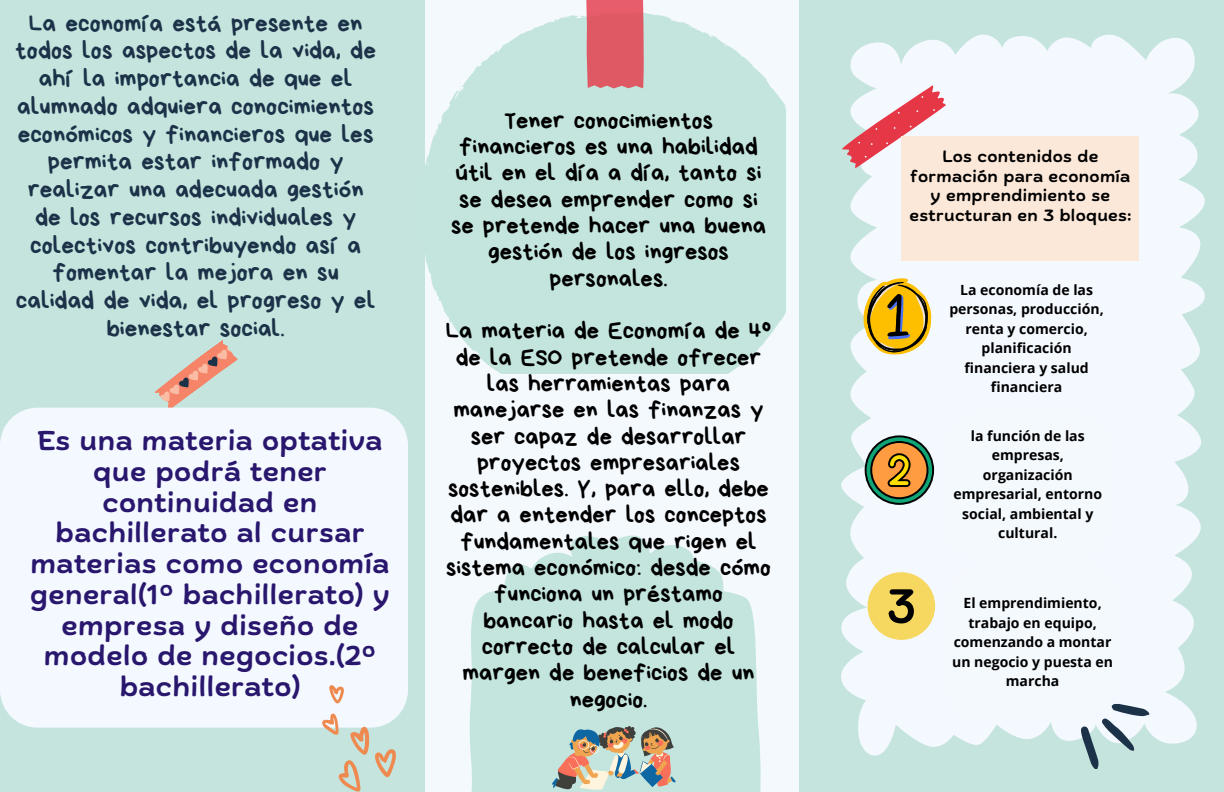
<style>
.page{position:relative;width:1224px;height:792px;background:#c4e4dd}
.page>*{position:absolute;margin:0;border:0;box-sizing:border-box;transform-origin:0 0}
.t1{font:600 27.2px/30.8px "Biski";letter-spacing:.015em;color:#29176e;text-align:center}
.t2{font:25.1px/27.8px "Bryndan Write";color:#1c3249;text-align:center}
.t3{font:24.4px/26.3px "Bryndan Write";color:#000;text-align:center}
.t4{font:600 16.2px/19.5px "Biski";letter-spacing:.015em;color:#000;text-align:center}
.t5{font:700 14px/19.5px "Open Sans";color:#000;text-align:center}
</style>
<div class="page">
<div style="left:425px;top:0;width:373px;height:792px;background:#f4f9fe"></div>
<svg style="left:425px;top:13px;width:361px;height:360px;fill:#c3e5de"></svg>
<div style="left:431px;top:197px;width:355px;height:160px;background:#c3e5de"></div>
<svg style="left:586px;top:0;width:58px;height:88px;background:#df5e6a"></svg>
<svg style="left:469px;top:535px;width:292px;height:257px;fill:#c3e5de"></svg>
<div style="left:493px;top:625px;width:244px;height:167px;background:#c3e5de"></div>
<svg style="left:841px;top:34px;width:364px;height:722px;fill:#f4f8ff"></svg>
<div style="left:936px;top:110px;width:161px;height:555px;background:#f4f8ff"></div>
<svg style="left:841px;top:82px;width:108px;height:88px"></svg>
<svg style="left:153px;top:340px;width:85px;height:68px"></svg>
<div style="left:0;top:408px;width:408px;height:320px;background:#f4f8ff"></div>
<svg style="left:322px;top:685px;width:74px;height:107px"></svg>
<svg style="left:551px;top:726px;width:125px;height:64px;background:#b3b1a3"></svg>
<div style="left:902px;top:136px;width:237px;height:125px;background:#fce8d9"></div>
<svg style="left:864px;top:278px;width:68px;height:77px;background:#caaa4a"></svg>
<div style="left:949px;top:306px;width:156px;height:38px;background:#f4f8ff"></div>
<svg style="left:866px;top:436px;width:67px;height:68px"></svg>
<div style="left:865px;top:435px;width:69px;height:70px;border:2px solid #000;border-radius:50%"></div>
<div style="left:871px;top:442px;width:57px;height:56px;background:#ff9c41;border-radius:50%"></div>
<div style="left:870px;top:441px;width:58px;height:58px;border:2px solid #000;border-radius:50%"></div>
<svg style="left:887px;top:453px;width:24px;height:34px"></svg>
<div style="left:945px;top:414px;width:166px;height:143px;background:#f4f9fe"></div>
<div style="left:868px;top:572px;width:67px;height:68px;background:#f6d861;border-radius:50%"></div>
<svg style="left:889px;top:589px;width:25px;height:34px"></svg>
<svg style="left:949px;top:565px;width:206px;height:204px"></svg>
<p class="t2" style="left:15px;top:9px;width:362px">La economía está presente en todos los aspectos de la vida, de ahí la importancia de que el alumnado adquiera conocimientos económicos y financieros que les permita estar informado y realizar una adecuada gestión de los recursos individuales y colectivos contribuyendo así a fomentar la mejora en su calidad de vida, el progreso y el bienestar social.</p>
<h2 class="t1" style="left:30px;top:428px;width:361px">Es una materia optativa que podrá tener continuidad en bachillerato al cursar materias como economía general(1º bachillerato) y empresa y diseño de modelo de negocios.(2º bachillerato)</h2>
<p class="t3" style="left:451px;top:107px;width:316px">Tener conocimientos financieros es una habilidad útil en el día a día, tanto si se desea emprender como si se pretende hacer una buena gestión de los ingresos personales.</p>
<h1 class="t3" style="left:446px;top:318px;width:327px">La materia de Economía de 4º de la ESO pretende ofrecer las herramientas para manejarse en las finanzas y ser capaz de desarrollar proyectos empresariales sostenibles. Y, para ello, debe dar a entender los conceptos fundamentales que rigen el sistema económico: desde cómo funciona un préstamo<br>bancario hasta el modo correcto de calcular el margen de beneficios de un negocio.</h1>
<p class="t4" style="left:910px;top:149px;width:223px">Los contenidos de formación para economía y emprendimiento se estructuran en 3 bloques:</p>
<p class="t5" style="left:949px;top:280px;width:156px">La economía de las personas, producción, renta y comercio, planificación financiera y salud financiera</p>
<p class="t5" style="left:953px;top:425px;width:150px">la función de las empresas, organización empresarial, entorno social, ambiental y cultural.</p>
<p class="t5" style="left:952px;top:593px;width:162px">El emprendimiento, trabajo en equipo, comenzando a montar un negocio y puesta en marcha</p>
</div>
